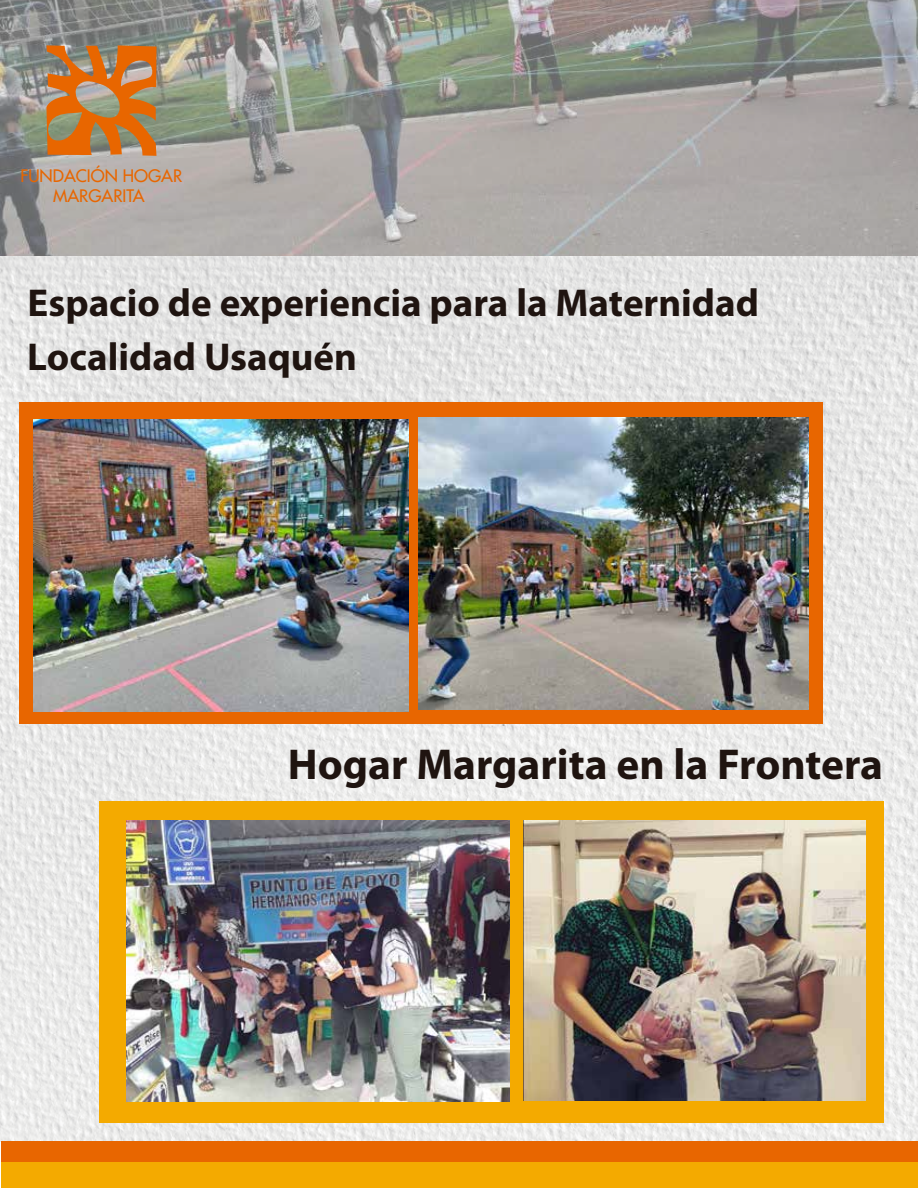
<style>
.page{position:relative;width:918px;height:1188px;background:#fff}
.page>*{position:absolute;margin:0;border:0;box-sizing:border-box;transform-origin:0 0}
.t1{font:700 43.35px "Myriad Pro";color:#1f1410}
.t2{font:700 39px/54px "Myriad Pro";color:#1f1410}
.t3{font:16.8px/20.1px "Futura";color:#e86600;text-align:center}
</style>
<div class="page">
<img style="left:0;top:0;width:918px;height:1141px">
<div style="left:20px;top:402px;width:803px;height:322px;background:#e86600"></div>
<div style="left:2px;top:1142px;width:916px;height:27px;background:#e86600"></div>
<div style="left:2px;top:1163px;width:916px;height:25px;background:#f4aa00"></div>
<svg style="left:46px;top:45px;width:111px;height:111px"></svg>
<div style="left:99px;top:801px;width:784px;height:321px;background:#f4aa00"></div>
<img style="left:127px;top:821px;width:382px;height:281px">
<img style="left:524px;top:821px;width:341px;height:279px">
<img style="left:34px;top:419px;width:374px;height:293px">
<img style="left:419px;top:418px;width:389px;height:292px">
<p class="t3" style="left:20px;top:166px;width:163px">FUNDACIÓN HOGAR<br>MARGARITA</p>
<p class="t2" style="left:27px;top:276px;width:733px">Espacio de experiencia para la Maternidad<br>Localidad Usaquén</p>
<p class="t1" style="left:288px;top:740px;width:597px">Hogar Margarita en la Frontera</p>
</div>
